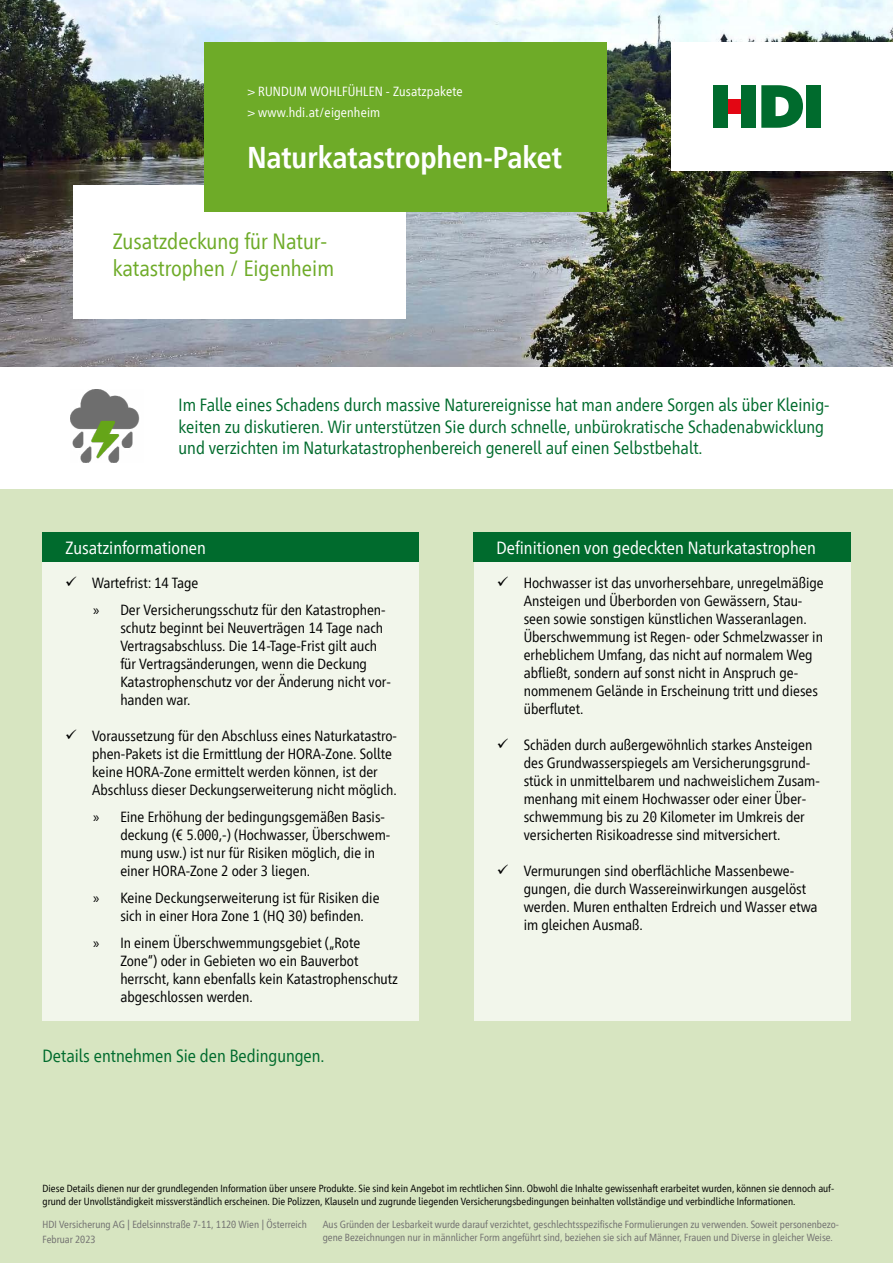
<style>
.page{position:relative;width:893px;height:1263px;background:#fff}
.page>*{position:absolute;margin:0;border:0;box-sizing:border-box;transform-origin:0 0}
.t1{font:700 30px "HDI Pro Cnd";color:#fff}
.t2{font:22.5px/27px "HDI Pro Cnd";color:#6eab28}
.t3{font:18px/21.6px "HDI Pro Cnd";color:#006b2d}
.t4{font:18px "HDI Pro Cnd";color:#fff}
.t5{font:15px/18px "HDI Pro Cnd";color:#000}
.t6{font:13.5px/21px "HDI Pro Cnd";letter-spacing:.01em;color:#fff}
.t7{font:10.5px/13.5px "HDI Pro Cnd";color:#000}
.t8{font:10.5px/12.6px "HDI Pro Cnd";color:#706f6f}
.s1{font-family:"Myriad Pro"}
</style>
<div class="page">
<div style="left:0;top:489px;width:893px;height:774px;background:#d7e5c1"></div>
<img style="left:0;top:0;width:893px;height:366px">
<div style="left:671px;top:42px;width:222px;height:128px;background:#fff"></div>
<svg style="left:761px;top:85px;width:42px;height:43px"></svg>
<div style="left:806px;top:85px;width:15px;height:43px;background:#006b2d"></div>
<div style="left:727px;top:99px;width:14px;height:15px;background:#e30613"></div>
<div style="left:741px;top:85px;width:15px;height:43px;background:#006b2d"></div>
<div style="left:713px;top:85px;width:14px;height:43px;background:#006b2d"></div>
<div style="left:73px;top:186px;width:332px;height:133px;background:#fff"></div>
<div style="left:204px;top:42px;width:403px;height:169px;background:#6eab28"></div>
<img style="left:70px;top:390px;width:70px;height:72px">
<div style="left:474px;top:559px;width:377px;height:461px;background:#f2f6eb"></div>
<div style="left:474px;top:531px;width:377px;height:30px;background:#006b2d"></div>
<div style="left:43px;top:559px;width:376px;height:461px;background:#f2f6eb"></div>
<div style="left:43px;top:531px;width:376px;height:30px;background:#006b2d"></div>
<p class="t6" style="left:247px;top:80px;width:217px">&gt; RUNDUM WOHLFÜHLEN - Zusatzpakete &gt; www.hdi.at/eigenheim</p>
<h1 class="t1" style="left:247px;top:135px;width:316px">Naturkatastrophen-Paket</h1>
<h2 class="t2" style="left:113px;top:226px;width:223px">Zusatzdeckung für Natur&shy;katastrophen / Eigenheim</h2>
<p class="t3" style="left:179px;top:393px;width:652px">Im Falle eines Schadens durch massive Naturereignisse hat man andere Sorgen als über Kleinig&shy;keiten zu diskutieren. Wir unterstützen Sie durch schnelle, unbürokratische Schadenabwicklung und verzichten im Naturkatastrophenbereich generell auf einen Selbstbehalt.</p>
<p class="t4" style="left:65px;top:535px;width:142px">Zusatzinformationen</p>
<p class="t5" style="left:92px;top:568px;width:295px;line-height:27px">Wartefrist: 14 Tage<br><span class="s1">»</span> Der Versicherungsschutz für den Katastrophen-</p>
<p class="t5" style="left:120px;top:617px;width:272px">schutz beginnt bei Neuverträgen 14 Tage nach Vertragsabschluss. Die 14-Tage-Frist gilt auch für Vertragsänderungen, wenn die Deckung Katastrophenschutz vor der Änderung nicht vor&shy;handen war.</p>
<p class="t5" style="left:92px;top:725px;width:307px">Voraussetzung für den Abschluss eines Naturkatastro&shy;phen-Pakets ist die Ermittlung der HORA-Zone. Sollte keine HORA-Zone ermittelt werden können, ist der Abschluss dieser Deckungserweiterung nicht möglich.</p>
<p class="t5" style="left:120px;top:806px;width:271px;text-indent:-27px"><span class="s1">»</span> Eine Erhöhung der bedingungsgemäßen Basis&shy;deckung (€ 5.000,-) (Hochwasser, Überschwem&shy;mung usw.) ist nur für Risiken möglich, die in einer HORA-Zone 2 oder 3 liegen.</p>
<p class="t5" style="left:120px;top:887px;width:261px;text-indent:-27px"><span class="s1">»</span> Keine Deckungserweiterung ist für Risiken die sich in einer Hora Zone 1 (HQ 30) befinden.</p>
<p class="t5" style="left:120px;top:932px;width:279px;text-indent:-27px"><span class="s1">»</span> In einem Überschwemmungsgebiet („Rote Zone“) oder in Gebieten wo ein Bauverbot herrscht, kann ebenfalls kein Katastrophenschutz abgeschlossen werden.</p>
<p class="t3" style="left:43px;top:1043px;width:284px">Details entnehmen Sie den Bedingungen.</p>
<p class="t4" style="left:497px;top:535px;width:321px">Definitionen von gedeckten Naturkatastrophen</p>
<p class="t5" style="left:524px;top:572px;width:301px">Hochwasser ist das unvorhersehbare, unregelmäßige Ansteigen und Überborden von Gewässern, Stau&shy;seen sowie sonstigen künstlichen Wasseranlagen.<br>Überschwemmung ist Regen- oder Schmelzwasser in erheblichem Umfang, das nicht auf normalem Weg abfließt, sondern auf sonst nicht in Anspruch ge&shy;nommenem Gelände in Erscheinung tritt und dieses überflutet.</p>
<p class="t5" style="left:524px;top:734px;width:298px">Schäden durch außergewöhnlich starkes Ansteigen des Grundwasserspiegels am Versicherungsgrund&shy;stück in unmittelbarem und nachweislichem Zusam&shy;menhang mit einem Hochwasser oder einer Über&shy;schwemmung bis zu 20 Kilometer im Umkreis der versicherten Risikoadresse sind mitversichert.</p>
<p class="t5" style="left:524px;top:860px;width:295px">Vermurungen sind oberflächliche Massenbewe&shy;gungen, die durch Wassereinwirkungen ausgelöst werden. Muren enthalten Erdreich und Wasser etwa im gleichen Ausmaß.</p>
<p class="t7" style="left:43px;top:1180px;width:793px">Diese Details dienen nur der grundlegenden Information über unsere Produkte. Sie sind kein Angebot im rechtlichen Sinn. Obwohl die Inhalte gewissenhaft erarbeitet wurden, können sie dennoch auf&shy;grund der Unvollständigkeit missverständlich erscheinen. Die Polizzen, Klauseln und zugrunde liegenden Versicherungsbedingungen beinhalten vollständige und verbindliche Informationen.</p>
<p class="t8" style="left:323px;top:1217px;width:518px">Aus Gründen der Lesbarkeit wurde darauf verzichtet, geschlechtsspezifische Formulierungen zu verwenden. Soweit personenbezo&shy;gene Bezeichnungen nur in männlicher Form angeführt sind, beziehen sie sich auf Männer, Frauen und Diverse in gleicher Weise.</p>
<p class="t8" style="left:43px;top:1217px;width:266px;line-height:14.1px">HDI Versicherung AG | Edelsinnstraße 7-11, 1120 Wien | Österreich<br>Februar 2023</p>
</div>
